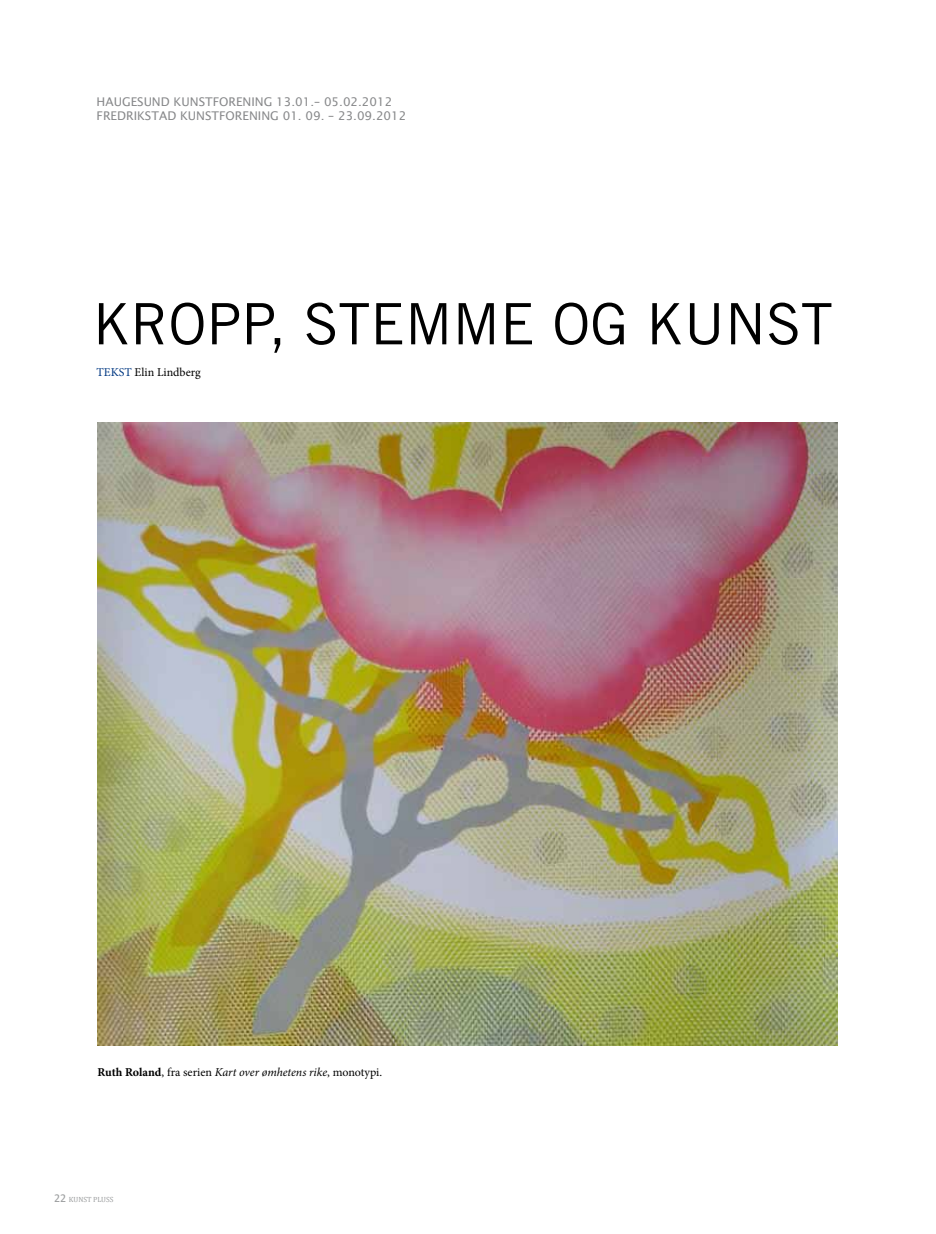
<style>
.page{position:relative;width:936px;height:1234px;background:#fff}
.page>*{position:absolute;margin:0;border:0;box-sizing:border-box;transform-origin:0 0}
.t1{font:57px "Trade Gothic LT Std";color:#000}
.t2{font:12px/14.4px "Lucida Sans";color:#87888a}
.t3{font:12px "Minion Pro";color:#000}
.t4{font:7.5px "Cambria";color:#9c9e9f}
.s1{color:#003882}
.s2{font-weight:700}
.s3{font-style:italic}
.s4{font-family:"Calibri";font-size:12px}
</style>
<div class="page">
<img style="left:97px;top:423px;width:740px;height:621px">
<p class="t2" style="left:97px;top:94px;width:311px">HAUGESUND KUNSTFORENING 13.01.– 05.02.2012<br>FREDRIKSTAD KUNSTFORENING 01. 09. – 23.09.2012</p>
<h1 class="t1" style="left:92px;top:289px;width:741px">KROPP, STEMME OG KUNST</h1>
<p class="t3" style="left:97px;top:364px;width:106px"><span class="s1">TEKST</span> Elin Lindberg</p>
<p class="t3" style="left:98px;top:1064px;width:286px"><span class="s2">Ruth Roland</span>, fra serien <span class="s3">Kart over ømhetens rike</span>, monotypi.</p>
<p class="t4" style="left:54px;top:1194px;width:61px"><span class="s4">22</span> KUNST PLUSS</p>
</div>
